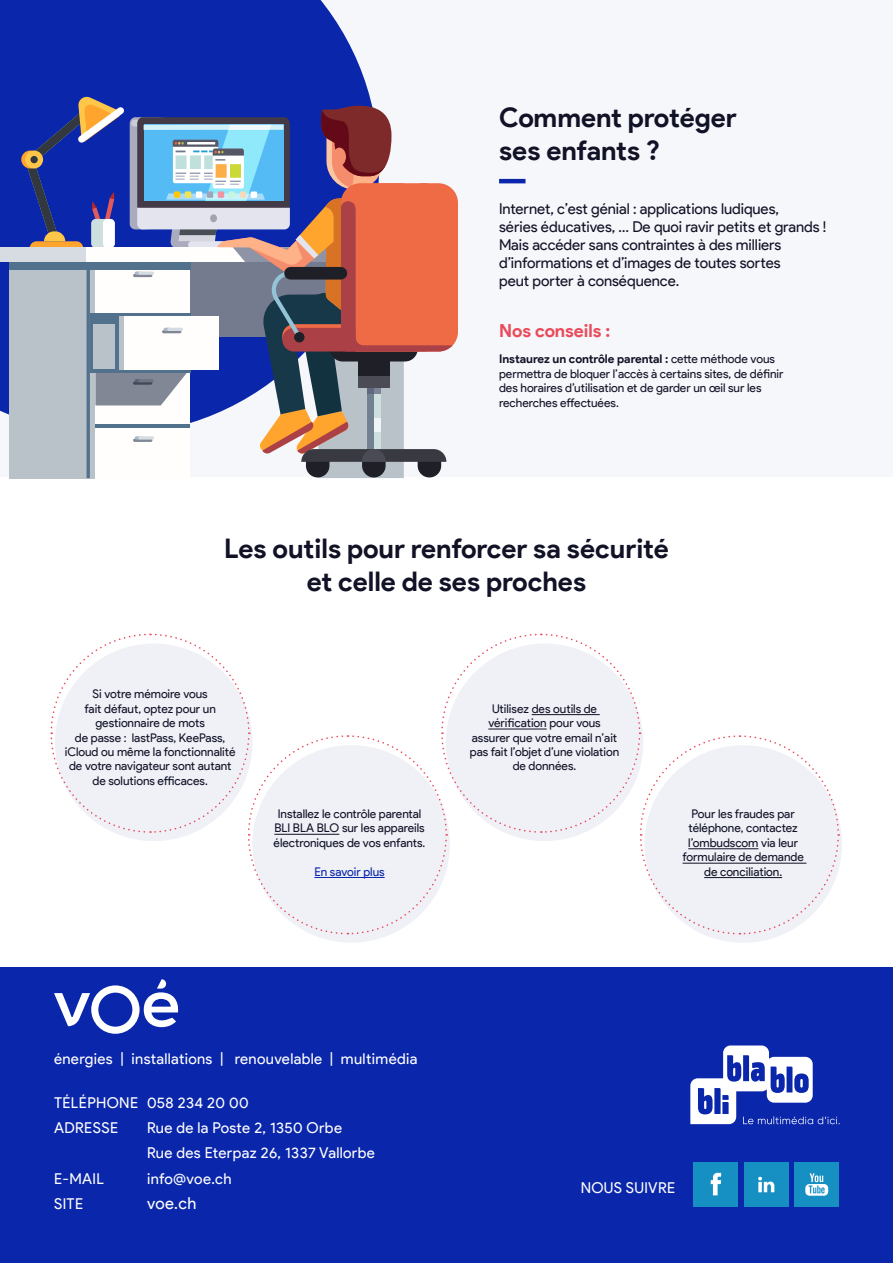
<style>
.page{position:relative;width:893px;height:1263px;background:#fff}
.page>*{position:absolute;margin:0;border:0;box-sizing:border-box;transform-origin:0 0}
.t1{font:700 27px/32.4px "Product Sans";color:#121227}
.t2{font:700 18px "Product Sans";letter-spacing:-.005em;color:#e94b5b}
.t3{font:16.5px "Product Sans";color:#fff}
.t4{font:15px/18px "Product Sans";letter-spacing:-.005em;color:#121227}
.t5{font:15px/25.2px "Product Sans";letter-spacing:.025em;color:#fff}
.t6{font:12px/14.4px "Product Sans";letter-spacing:-.005em;color:#121227;text-align:center}
.t7{font:12px "Product Sans";letter-spacing:-.01em;color:#0a26aa}
.s1{font-weight:700}
</style>
<div class="page">
<div style="left:0;top:967px;width:893px;height:296px;background:#0a26aa"></div>
<svg style="left:54px;top:979px;width:125px;height:55px"></svg>
<div style="left:794px;top:1162px;width:45px;height:45px;background:#168fc2"></div>
<svg style="left:805px;top:1173px;width:23px;height:23px"></svg>
<div style="left:744px;top:1162px;width:44px;height:45px;background:#168fc2"></div>
<svg style="left:758px;top:1177px;width:16px;height:15px"></svg>
<div style="left:694px;top:1162px;width:44px;height:45px;background:#168fc2"></div>
<svg style="left:711px;top:1173px;width:10px;height:22px"></svg>
<div style="left:0;top:0;width:893px;height:476px;background:#f5f7fa"></div>
<div style="left:0;top:0;width:370px;height:415px;background:#0a26aa"></div>
<hr style="left:499px;top:179px;width:26px;height:4px;background:#0a26aa">
<div style="left:21px;top:151px;width:18px;height:17px;background:#ffa42c;border-radius:50%"></div>
<div style="left:9px;top:262px;width:86px;height:216px;background:#b9c1c9"></div>
<div style="left:9px;top:262px;width:182px;height:7px;background:#52718c"></div>
<div style="left:0;top:247px;width:410px;height:15px;background:#d7dce2"></div>
<svg style="left:25px;top:95px;width:433px;height:383px"></svg>
<svg style="left:50px;top:633px;width:790px;height:302px"></svg>
<svg style="left:690px;top:1045px;width:150px;height:79px"></svg>
<h1 class="t1" style="left:499px;top:102px;width:239px">Comment protéger ses enfants ?</h1>
<p class="t4" style="left:499px;top:200px;width:329px">Internet, c’est génial : applications ludiques,<br>séries éducatives, … De quoi ravir petits et grands !<br>Mais accéder sans contraintes à des milliers d’informations et d’images de toutes sortes<br>peut porter à conséquence.</p>
<h2 class="t2" style="left:499px;top:320px;width:113px">Nos conseils :</h2>
<p class="t6" style="left:499px;top:352px;width:286px;text-align:left"><span class="s1">Instaurez un contrôle parental :</span> cette méthode vous permettra de bloquer l’accès à certains sites, de définir des horaires d’utilisation et de garder un œil sur les recherches effectuées.</p>
<h1 class="t1" style="left:224px;top:533px;width:446px;text-align:center">Les outils pour renforcer sa sécurité et celle de ses proches</h1>
<p class="t6" style="left:65px;top:687px;width:172px">Si votre mémoire vous<br>fait défaut, optez pour un gestionnaire de mots<br>de passe : lastPass, KeePass, iCloud ou même la fonctionnalité de votre navigateur sont autant de solutions efficaces.</p>
<p class="t6" style="left:274px;top:807px;width:153px">Installez le contrôle parental<br>BLI BLA BLO sur les appareils électroniques de vos enfants.</p>
<p class="t7" style="left:314px;top:865px;width:72px">En savoir plus</p>
<p class="t6" style="left:470px;top:701px;width:151px">Utilisez des outils de vérification pour vous assurer que votre email n’ait pas fait l’objet d’une violation de données.</p>
<p class="t6" style="left:683px;top:807px;width:123px">Pour les fraudes par téléphone, contactez l’ombudscom via leur formulaire de demande de conciliation.</p>
<p class="t5" style="left:54px;top:1047px;width:365px">énergies | installations | renouvelable | multimédia</p>
<p class="t5" style="left:54px;top:1090px;width:196px">TÉLÉPHONE 058 234 20 00<br>ADRESSE</p>
<p class="t5" style="left:147px;top:1116px;width:229px">Rue de la Poste 2, 1350 Orbe<br>Rue des Eterpaz 26, 1337 Vallorbe</p>
<p class="t5" style="left:54px;top:1166px;width:51px">E-MAIL</p>
<p class="t5" style="left:147px;top:1166px;width:86px">info@voe.ch</p>
<p class="t5" style="left:54px;top:1191px;width:31px">SITE</p>
<h3 class="t3" style="left:147px;top:1194px;width:51px">voe.ch</h3>
<p class="t5" style="left:581px;top:1175px;width:96px">NOUS SUIVRE</p>
</div>
